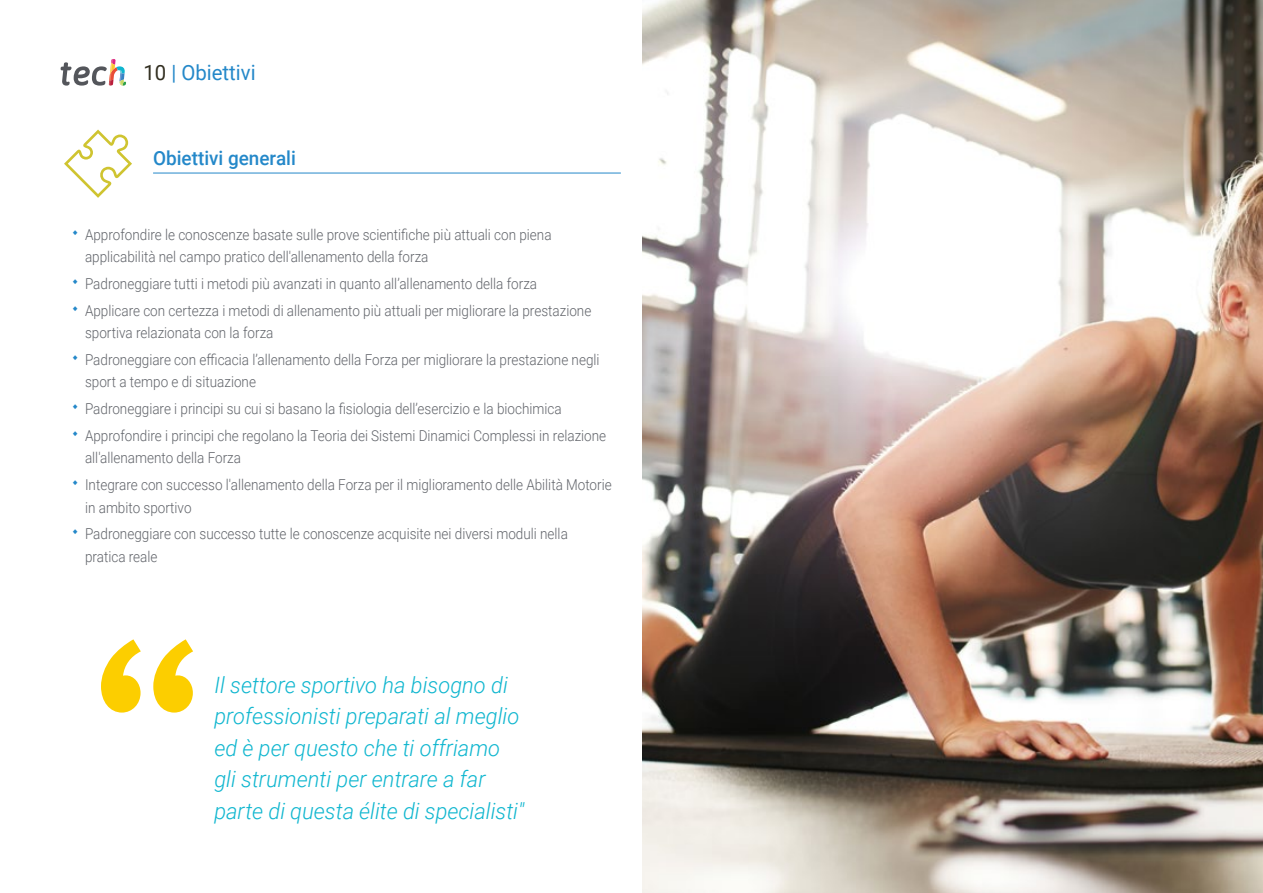
<style>
.page{position:relative;width:1263px;height:893px;background:#fff}
.page>*{position:absolute;margin:0;border:0;box-sizing:border-box;transform-origin:0 0}
.t1{font:italic 300 22.5px/31.5px "Roboto";color:#0fb6cf}
.t2{font:21px "Roboto";color:#2488c9}
.t3{font:500 19.5px "Roboto";color:#2488c9}
.t4{font:300 15px/26.7px "Roboto";color:#61646a;scale:.9 1}
.s1{color:#312e20}
</style>
<div class="page">
<svg style="left:61px;top:59px;width:65px;height:27px"></svg>
<hr style="left:153px;top:173px;width:468px;height:1px;background:#2488c9">
<svg style="left:64px;top:130px;width:68px;height:68px"></svg>
<img style="left:642px;top:0;width:621px;height:893px">
<svg style="left:101px;top:639px;width:92px;height:74px"></svg>
<h2 class="t2" style="left:144px;top:57px;width:114px"><span class="s1">10</span> | Obiettivi</h2>
<h3 class="t3" style="left:153px;top:144px;width:144px">Obiettivi generali</h3>
<p class="t4" style="left:85px;top:222px;width:520px;line-height:22.5px">Approfondire le conoscenze basate sulle prove scientifiche più attuali con piena applicabilità nel campo pratico dell'allenamento della forza</p>
<p class="t4" style="left:85px;top:270px;width:564px">Padroneggiare tutti i metodi più avanzati in quanto all’allenamento della forza<br>Applicare con certezza i metodi di allenamento più attuali per migliorare la prestazione</p>
<p class="t4" style="left:85px;top:319px;width:573px">sportiva relazionata con la forza<br>Padroneggiare con efficacia l’allenamento della Forza per migliorare la prestazione negli</p>
<p class="t4" style="left:85px;top:368px;width:580px">sport a tempo e di situazione<br>Padroneggiare i principi su cui si basano la fisiologia dell’esercizio e la biochimica<br>Approfondire i principi che regolano la Teoria dei Sistemi Dinamici Complessi in relazione</p>
<p class="t4" style="left:85px;top:444px;width:587px">all'allenamento della Forza<br>Integrare con successo l'allenamento della Forza per il miglioramento delle Abilità Motorie</p>
<p class="t4" style="left:85px;top:493px;width:538px">in ambito sportivo<br>Padroneggiare con successo tutte le conoscenze acquisite nei diversi moduli nella</p>
<p class="t4" style="left:85px;top:543px;width:82px">pratica reale</p>
<h1 class="t1" style="left:214px;top:668px;width:311px">Il settore sportivo ha bisogno di professionisti preparati al meglio ed è per questo che ti offriamo gli strumenti per entrare a far parte di questa élite di specialisti"</h1>
</div>
